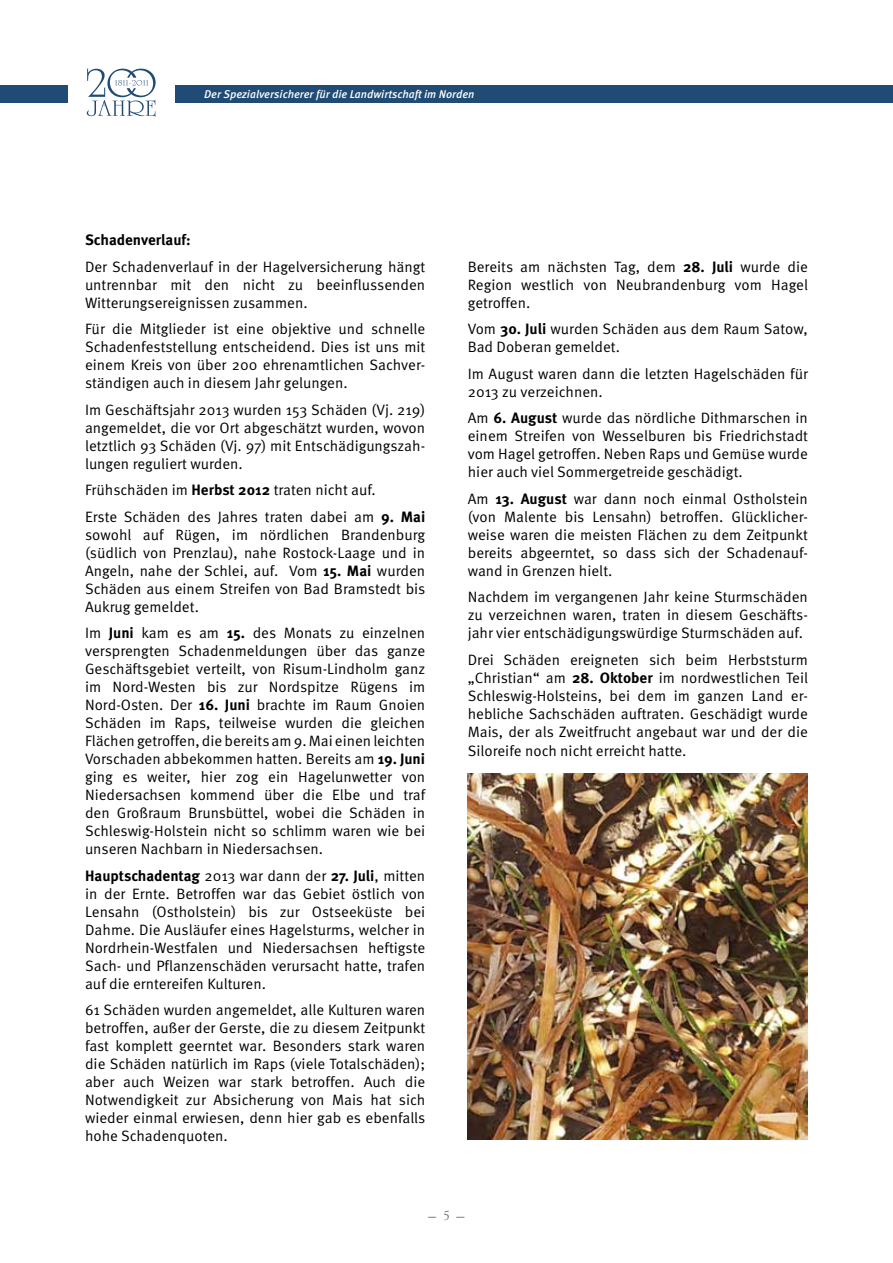
<style>
.page{position:relative;width:893px;height:1263px;background:#fff}
.page>*{position:absolute;margin:0;border:0;box-sizing:border-box;transform-origin:0 0}
.t1{font:15px/18px "Meta Pro";color:#000;text-align:justify}
.t2{font:700 15px "Meta Pro";color:#000}
.t3{font:13.5px "Goudy Old Style T";color:#706f6f}
.t4{font:italic 500 11.25px "Meta Pro";color:#fff}
.s1{font-weight:700}
</style>
<div class="page">
<div style="left:0;top:85px;width:893px;height:17px;background:#204b74"></div>
<div style="left:68px;top:61px;width:106px;height:64px;background:#fff"></div>
<svg style="left:87px;top:69px;width:69px;height:48px"></svg>
<img style="left:468px;top:774px;width:340px;height:366px">
<p class="t4" style="left:204px;top:87px;width:272px">Der Spezialversicherer für die Landwirtschaft im Norden</p>
<p class="t2" style="left:85px;top:230px;width:107px">Schadenverlauf:</p>
<p class="t1" style="left:85px;top:258px;width:342px">Der Schadenverlauf in der Hagelversicherung hängt untrennbar mit den nicht zu beeinflussenden Witterungsereignissen zusammen.</p>
<p class="t1" style="left:85px;top:320px;width:342px">Für die Mitglieder ist eine objektive und schnelle Schadenfeststellung entscheidend. Dies ist uns mit einem Kreis von über 200 ehrenamtlichen Sachver&shy;ständigen auch in diesem Jahr gelungen.</p>
<p class="t1" style="left:85px;top:401px;width:342px">Im Geschäftsjahr 2013 wurden 153 Schäden (Vj. 219) angemeldet, die vor Ort abgeschätzt wurden, wovon letztlich 93 Schäden (Vj. 97) mit Entschädigungszah&shy;lungen reguliert wurden.</p>
<p class="t1" style="left:85px;top:477px;width:342px;line-height:26.5px">Frühschäden im <span class="s1">Herbst 2012</span> traten nicht auf.<br>Erste Schäden des Jahres traten dabei am <span class="s1">9. Mai</span></p>
<p class="t1" style="left:85px;top:526px;width:342px">sowohl auf Rügen, im nördlichen Brandenburg (südlich von Prenzlau), nahe Rostock-Laage und in Angeln, nahe der Schlei, auf. Vom <span class="s1">15. Mai</span> wurden Schäden aus einem Streifen von Bad Bramstedt bis Aukrug gemeldet.</p>
<p class="t1" style="left:85px;top:624px;width:342px">Im <span class="s1">Juni</span> kam es am <span class="s1">15.</span> des Monats zu einzelnen versprengten Schadenmeldungen über das ganze Geschäftsgebiet verteilt, von Risum-Lindholm ganz im Nord-Westen bis zur Nordspitze Rügens im Nord-Osten. Der <span class="s1">16. Juni</span> brachte im Raum Gnoien Schäden im Raps, teilweise wurden die gleichen Flächen getroffen, die bereits am 9. Mai einen leichten Vorschaden abbekommen hatten. Bereits am <span class="s1">19. Juni </span>ging es weiter, hier zog ein Hagelunwetter von Niedersachsen kommend über die Elbe und traf den Großraum Brunsbüttel, wobei die Schäden in Schleswig-Holstein nicht so schlimm waren wie bei unseren Nachbarn in Niedersachsen.</p>
<p class="t1" style="left:85px;top:867px;width:342px"><span class="s1">Hauptschadentag</span> 2013 war dann der <span class="s1">27. Juli</span>, mitten in der Ernte. Betroffen war das Gebiet östlich von Lensahn (Ostholstein) bis zur Ostseeküste bei Dahme. Die Ausläufer eines Hagelsturms, welcher in Nordrhein-Westfalen und Niedersachsen heftigste Sach- und Pflanzenschäden verursacht hatte, trafen auf die erntereifen Kulturen.</p>
<p class="t1" style="left:85px;top:1001px;width:342px">61 Schäden wurden angemeldet, alle Kulturen waren betroffen, außer der Gerste, die zu diesem Zeitpunkt fast komplett geerntet war. Besonders stark waren die Schäden natürlich im Raps (viele Totalschäden); aber auch Weizen war stark betroffen. Auch die Notwendigkeit zur Absicherung von Mais hat sich wieder einmal erwiesen, denn hier gab es ebenfalls hohe Schadenquoten.</p>
<p class="t1" style="left:468px;top:258px;width:342px">Bereits am nächsten Tag, dem <span class="s1">28. Juli</span> wurde die Region westlich von Neubrandenburg vom Hagel getroffen.</p>
<p class="t1" style="left:468px;top:320px;width:342px">Vom <span class="s1">30. Juli</span> wurden Schäden aus dem Raum Satow,<br>Bad Doberan gemeldet.</p>
<p class="t1" style="left:468px;top:365px;width:342px">Im August waren dann die letzten Hagelschäden für<br>2013 zu verzeichnen.</p>
<p class="t1" style="left:468px;top:409px;width:342px">Am <span class="s1">6. August</span> wurde das nördliche Dithmarschen in einem Streifen von Wesselburen bis Friedrichstadt vom Hagel getroffen. Neben Raps und Gemüse wurde hier auch viel Sommergetreide geschädigt.</p>
<p class="t1" style="left:468px;top:490px;width:342px">Am <span class="s1">13. August</span> war dann noch einmal Ostholstein (von Malente bis Lensahn) betroffen. Glücklicher&shy;weise waren die meisten Flächen zu dem Zeitpunkt bereits abgeerntet, so dass sich der Schadenauf&shy;wand in Grenzen hielt.</p>
<p class="t1" style="left:468px;top:588px;width:342px">Nachdem im vergangenen Jahr keine Sturmschäden zu verzeichnen waren, traten in diesem Geschäfts&shy;jahr vier entschädigungswürdige Sturmschäden auf.</p>
<p class="t1" style="left:468px;top:651px;width:342px">Drei Schäden ereigneten sich beim Herbststurm „Christian“ am <span class="s1">28. Oktober</span> im nordwestlichen Teil Schleswig-Holsteins, bei dem im ganzen Land er&shy;hebliche Sachschäden auftraten. Geschädigt wurde Mais, der als Zweitfrucht angebaut war und der die</p>
<p class="t1" style="left:468px;top:742px;width:220px">Siloreife noch nicht erreicht hatte.</p>
<p class="t3" style="left:428px;top:1209px;width:38px">— 5 —</p>
</div>
